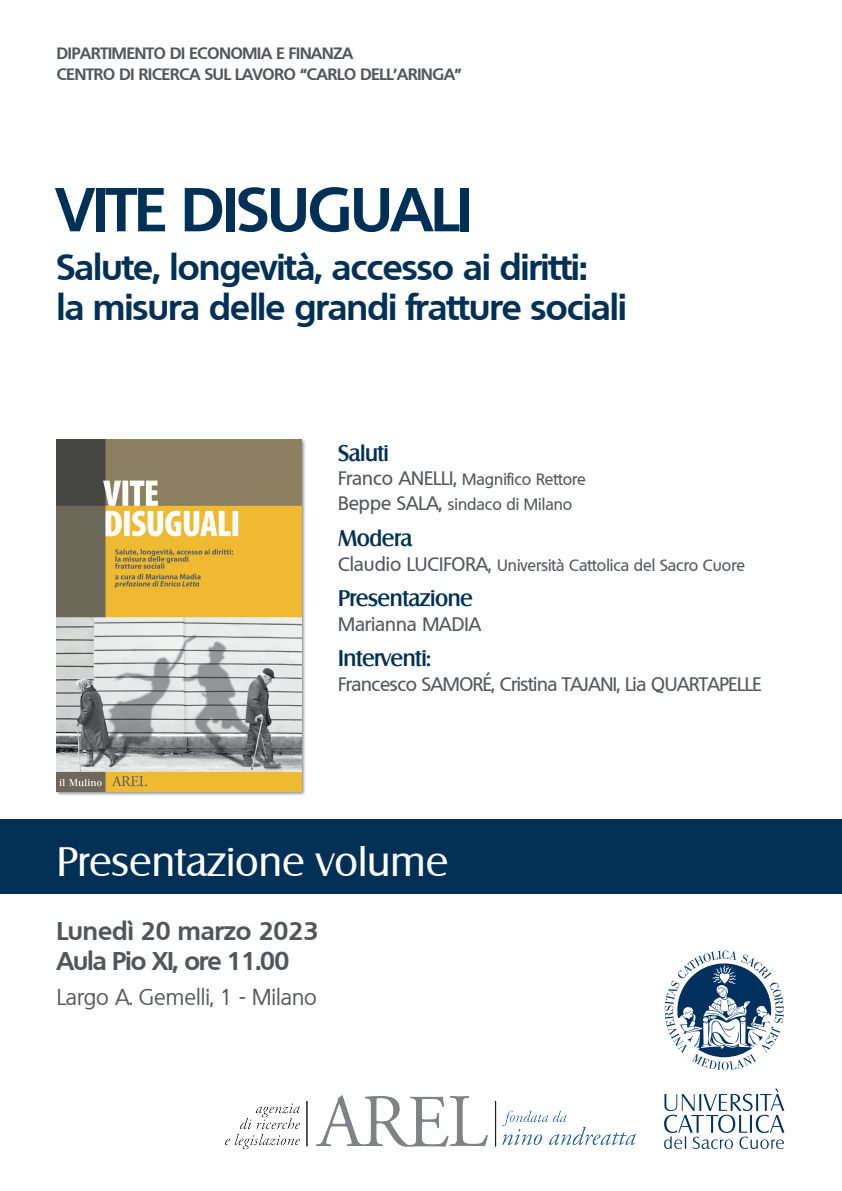
<style>
.page{position:relative;width:842px;height:1191px;background:#fff}
.page>*{position:absolute;margin:0;border:0;box-sizing:border-box;transform-origin:0 0}
.Titolo{font:700 60px "Quebec";letter-spacing:-.015em;color:#003056}
.Evento{font:40px "Salzburg";color:#fff}
.Sottotitolo{font:700 35px/40px "Quebec";letter-spacing:-.015em;color:#003056}
.Aula-ora{font:700 25px "Quebec";letter-spacing:-.03em;color:#54555a}
.Data{font:700 25px "Quebec";color:#54555a}
.Titolo_3{font:500 22px "Salzburg";letter-spacing:-.02em;color:#003056}
.Luogo{font:22px "Quebec";color:#54555a}
.professore{font:500 19px "Quebec";letter-spacing:-.02em;color:#54555a}
.professore-2{font:500 19px "Quebec";color:#54555a}
.professore-3{font:500 16px "Quebec";color:#54555a}
.Uni{font:700 16px "Quebec";letter-spacing:-.01em;color:#54555a}
.s1{font-size:19px}
</style>
<div class="page">
<div style="left:0;top:819px;width:842px;height:75px;background:#003056"></div>
<svg style="left:664px;top:950px;width:120px;height:120px"></svg>
<svg style="left:664px;top:1088px;width:120px;height:61px"></svg>
<div style="left:55px;top:439px;width:251px;height:357px;background:#231f20;opacity:.5"></div>
<img style="left:57px;top:439px;width:244px;height:352px">
<img style="left:226px;top:1096px;width:409px;height:53px">
<p class="Uni" style="left:57px;top:43px;width:298px">DIPARTIMENTO DI ECONOMIA E FINANZA</p>
<p class="Uni" style="left:57px;top:63px;width:407px">CENTRO DI RICERCA SUL LAVORO “CARLO DELL’ARINGA”</p>
<p class="Titolo" style="left:57px;top:170px;width:417px">VITE DISUGUALI</p>
<p class="Sottotitolo" style="left:57px;top:246px;width:571px">Salute, longevità, accesso ai diritti:<br>la misura delle grandi fratture sociali</p>
<p class="Titolo_3" style="left:338px;top:439px;width:52px">Saluti</p>
<p class="professore-3" style="left:338px;top:469px;width:249px"><span class="s1">Franco ANELLI,</span> Magnifico Rettore</p>
<p class="professore-3" style="left:338px;top:494px;width:236px"><span class="s1">Beppe SALA,</span> sindaco di Milano</p>
<p class="Titolo_3" style="left:338px;top:524px;width:76px">Modera</p>
<p class="professore-3" style="left:338px;top:554px;width:408px"><span class="s1">Claudio LUCIFORA,</span> Università Cattolica del Sacro Cuore</p>
<p class="Titolo_3" style="left:338px;top:585px;width:136px">Presentazione</p>
<p class="professore-2" style="left:338px;top:611px;width:145px">Marianna MADIA</p>
<p class="Titolo_3" style="left:338px;top:645px;width:94px">Interventi:</p>
<p class="professore" style="left:338px;top:672px;width:425px">Francesco SAMORÉ, Cristina TAJANI, Lia QUARTAPELLE</p>
<p class="Evento" style="left:57px;top:837px;width:393px">Presentazione volume</p>
<p class="Data" style="left:57px;top:914px;width:263px">Lunedì 20 marzo 2023</p>
<p class="Aula-ora" style="left:57px;top:944px;width:234px">Aula Pio XI, ore 11.00</p>
<p class="Luogo" style="left:57px;top:983px;width:262px">Largo A. Gemelli, 1 - Milano</p>
</div>
